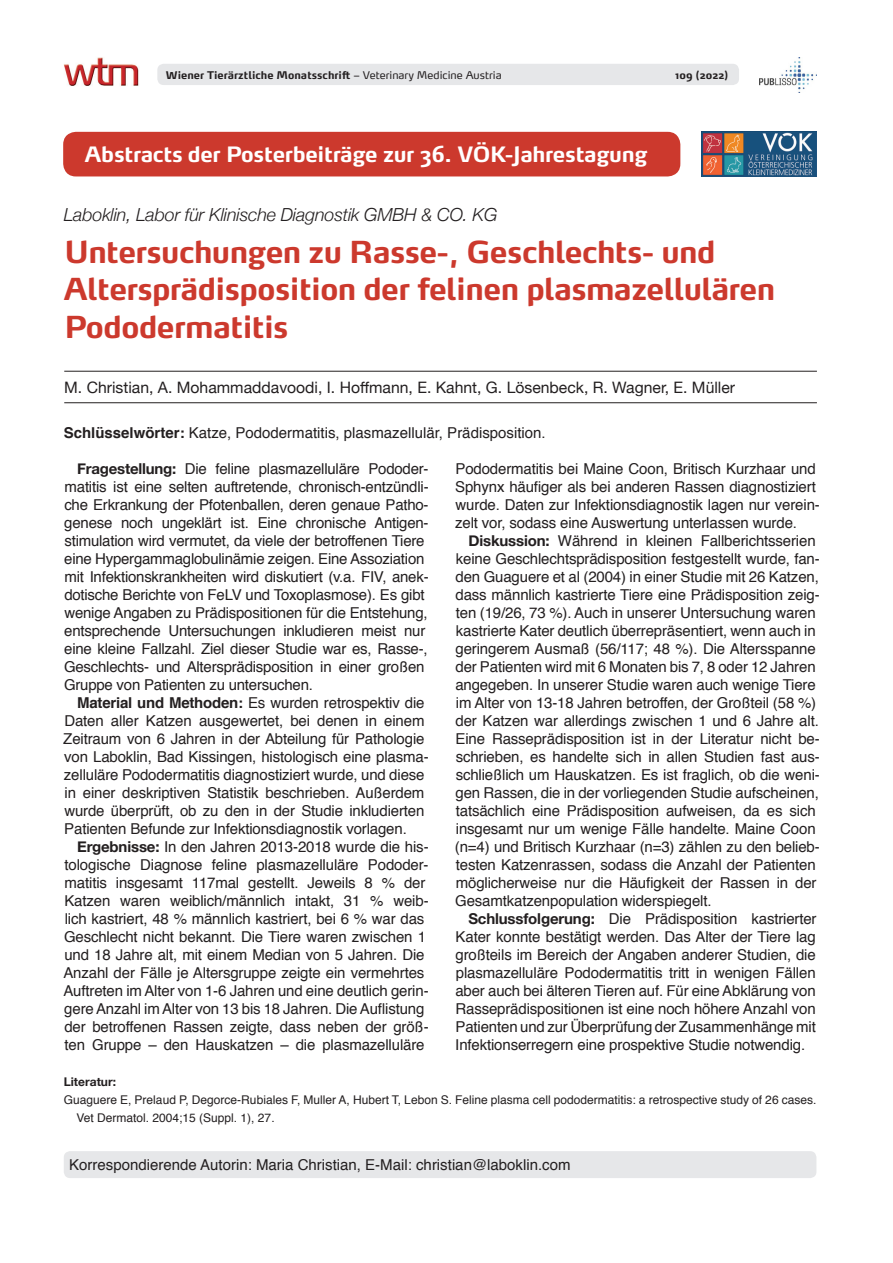
<style>
.page{position:relative;width:893px;height:1263px;background:#fff}
.page>*{position:absolute;margin:0;border:0;box-sizing:border-box;transform-origin:0 0}
.Artikel{font:700 30px/37.5px "Max OT";letter-spacing:-.02em;color:#cc392d}
.Head_negativ{font:700 21px "Max OT";letter-spacing:-.015em;color:#fff}
.t1{font:italic 300 18px "Helvetica Neue";letter-spacing:-.01em;color:#231f20}
.t2{font:15.75px "Helvetica Neue";color:#231f20}
.Text_Deutsch{font:15px/18px "Helvetica";letter-spacing:-.01em;color:#231f20}
.Text_Deutsch_Buchtip{font:15px "Helvetica";color:#231f20}
.Literatur{font:12px/18px "Helvetica";color:#231f20}
.Literatur-2{font:700 12px "Helvetica Neue";color:#231f20}
.t3{font:700 10.5px "Max OT";color:#231f20}
.s1{font-weight:400}
.s2{font-weight:700}
.s3{font-family:"Helvetica Neue";font-weight:700}
</style>
<div class="page">
<div style="left:157px;top:64px;width:582px;height:21px;background:#e6e7e9;border-radius:6px"></div>
<img style="left:64px;top:57px;width:75px;height:29px">
<img style="left:759px;top:58px;width:57px;height:35px">
<div style="left:64px;top:1151px;width:752px;height:27px;background:#e6e7e9;border-radius:6px"></div>
<hr style="left:64px;top:371px;width:753px;height:1px;background:#231f20">
<hr style="left:64px;top:402px;width:753px;height:1px;background:#231f20">
<div style="left:63px;top:132px;width:617px;height:44px;background:#cc392d;border-radius:13px"></div>
<img style="left:702px;top:132px;width:115px;height:44px">
<p class="t3" style="left:166px;top:68px;width:337px">Wiener Tierärztliche Monatsschrift <span class="s1">– Veterinary Medicine Austria</span></p>
<p class="t3" style="left:675px;top:68px;width:55px">109 (2022)</p>
<p class="Head_negativ" style="left:84px;top:141px;width:564px">Abstracts der Posterbeiträge zur 36. VÖK-Jahrestagung</p>
<p class="t1" style="left:64px;top:200px;width:435px">Laboklin, Labor für Klinische Diagnostik GMBH &amp; CO. KG</p>
<p class="Artikel" style="left:63px;top:232px;width:713px">Untersuchungen zu Rasse-, Geschlechts- und<br>Altersprädisposition der felinen plasmazellulären<br>Pododermatitis</p>
<p class="t2" style="left:64px;top:376px;width:672px">M. Christian, A. Mohammaddavoodi, I. Hoffmann, E. Kahnt, G. Lösenbeck, R. Wagner, E. Müller</p>
<p class="Text_Deutsch_Buchtip" style="left:64px;top:421px;width:483px"><span class="s2">Schlüsselwörter:</span> Katze, Pododermatitis, plasmazellulär, Prädisposition.</p>
<p class="Text_Deutsch" style="left:64px;top:460px;width:366px;text-indent:13px"><span class="s3">Fragestellung:</span> Die feline plasmazelluläre Pododer&shy;matitis ist eine selten auftretende, chronisch-entzündli&shy;che Erkrankung der Pfotenballen, deren genaue Patho&shy;genese noch ungeklärt ist. Eine chronische Antigen&shy;stimulation wird vermutet, da viele der betroffenen Tiere eine Hypergammaglobulinämie zeigen. Eine Assoziation mit Infektionskrankheiten wird diskutiert (v.a. FIV, anek&shy;dotische Berichte von FeLV und Toxoplasmose). Es gibt wenige Angaben zu Prädispositionen für die Entstehung, entsprechende Untersuchungen inkludieren meist nur eine kleine Fallzahl. Ziel dieser Studie war es, Rasse-, Geschlechts- und Altersprädisposition in einer großen Gruppe von Patienten zu untersuchen.</p>
<p class="Text_Deutsch" style="left:63px;top:694px;width:367px;text-indent:14px"><span class="s2">Material und Methoden:</span> Es wurden retrospektiv die Daten aller Katzen ausgewertet, bei denen in einem Zeitraum von 6 Jahren in der Abteilung für Pathologie von Laboklin, Bad Kissingen, histologisch eine plasma&shy;zelluläre Pododermatitis diagnostiziert wurde, und diese in einer deskriptiven Statistik beschrieben. Außerdem wurde überprüft, ob zu den in der Studie inkludierten Patienten Befunde zur Infektionsdiagnostik vorlagen.</p>
<p class="Text_Deutsch" style="left:63px;top:838px;width:367px;text-indent:14px"><span class="s3">Ergebnisse:</span> In den Jahren 2013-2018 wurde die his&shy;tologische Diagnose feline plasmazelluläre Pododer&shy;matitis insgesamt 117mal gestellt. Jeweils 8 % der Katzen waren weiblich/männlich intakt, 31 % weib&shy;lich kastriert, 48 % männlich kastriert, bei 6 % war das Geschlecht nicht bekannt. Die Tiere waren zwischen 1 und 18 Jahre alt, mit einem Median von 5 Jahren. Die Anzahl der Fälle je Altersgruppe zeigte ein vermehrtes Auftreten im Alter von 1-6 Jahren und eine deutlich gerin&shy;gere Anzahl im Alter von 13 bis 18 Jahren. Die Auflistung der betroffenen Rassen zeigte, dass neben der größ&shy;ten Gruppe – den Hauskatzen – die plasmazelluläre</p>
<p class="Text_Deutsch" style="left:455px;top:460px;width:366px">Pododermatitis bei Maine Coon, Britisch Kurzhaar und Sphynx häufiger als bei anderen Rassen diagnostiziert wurde. Daten zur Infektionsdiagnostik lagen nur verein&shy;zelt vor, sodass eine Auswertung unterlassen wurde.</p>
<p class="Text_Deutsch" style="left:455px;top:532px;width:366px;text-indent:14px"><span class="s3">Diskussion:</span> Während in kleinen Fallberichtsserien keine Geschlechtsprädisposition festgestellt wurde, fan&shy;den Guaguere et al (2004) in einer Studie mit 26 Katzen, dass männlich kastrierte Tiere eine Prädisposition zeig&shy;ten (19/26, 73 %). Auch in unserer Untersuchung waren kastrierte Kater deutlich überrepräsentiert, wenn auch in geringerem Ausmaß (56/117; 48 %). Die Altersspanne der Patienten wird mit 6 Monaten bis 7, 8 oder 12 Jahren angegeben. In unserer Studie waren auch wenige Tiere im Alter von 13-18 Jahren betroffen, der Großteil (58 %) der Katzen war allerdings zwischen 1 und 6 Jahre alt.<br>Eine Rasseprädisposition ist in der Literatur nicht be&shy;schrieben, es handelte sich in allen Studien fast aus&shy;schließlich um Hauskatzen. Es ist fraglich, ob die weni&shy;gen Rassen, die in der vorliegenden Studie aufscheinen, tatsächlich eine Prädisposition aufweisen, da es sich insgesamt nur um wenige Fälle handelte. Maine Coon (n=4) und Britisch Kurzhaar (n=3) zählen zu den belieb&shy;testen Katzenrassen, sodass die Anzahl der Patienten möglicherweise nur die Häufigkeit der Rassen in der Gesamtkatzenpopulation widerspiegelt.</p>
<p class="Text_Deutsch" style="left:455px;top:910px;width:363px;text-align:justify;text-indent:13px"><span class="s3">Schlussfolgerung:</span> Die Prädisposition kastrierter Kater konnte bestätigt werden. Das Alter der Tiere lag großteils im Bereich der Angaben anderer Studien, die plasmazelluläre Pododermatitis tritt in wenigen Fällen aber auch bei älteren Tieren auf. Für eine Abklärung von Rasseprädispositionen ist eine noch höhere Anzahl von Patienten und zur Überprüfung der Zusammenhänge mit Infektionserregern eine prospektive Studie notwendig.</p>
<p class="Literatur-2" style="left:64px;top:1072px;width:54px">Literatur:</p>
<p class="Literatur" style="left:77px;top:1091px;width:741px;text-indent:-13px">Guaguere E, Prelaud P, Degorce-Rubiales F, Muller A, Hubert T, Lebon S. Feline plasma cell pododermatitis: a retrospective study of 26 cases.<br>Vet Dermatol. 2004;15 (Suppl. 1), 27.</p>
<p class="Text_Deutsch" style="left:69px;top:1156px;width:503px">Korrespondierende Autorin: Maria Christian, E-Mail: christian@laboklin.com</p>
</div>
